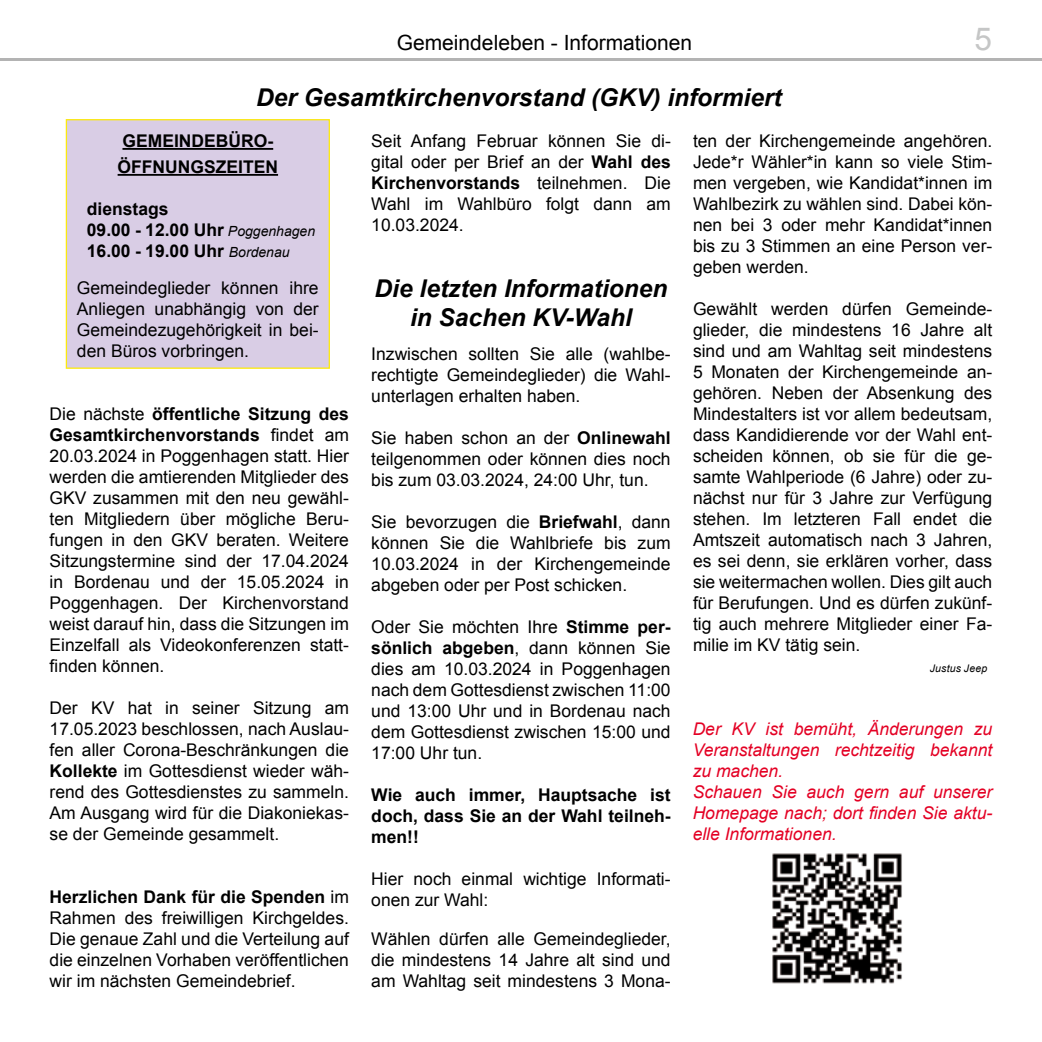
<style>
.page{position:relative;width:1042px;height:1042px;background:#fff}
.page>*{position:absolute;margin:0;border:0;box-sizing:border-box;transform-origin:0 0}
.t1{font:31.5px "Arial";color:#c5c6c6}
.t2{font:italic 700 24.5px/29.4px "Arial";color:#000;text-align:center}
.t3{font:21px "Arial";color:#000}
.t4{font:17.5px/21px "Arial";color:#000;text-align:justify}
.t5{font:italic 17.5px/21px "Arial";color:#e40024}
.t6{font:700 17.5px/21px "Arial";color:#000}
.t7{font:italic 10.5px "Arial";letter-spacing:.02em;color:#000}
.s1{font-weight:400;font-style:italic;font-size:14px}
.s2{font-weight:700}
</style>
<div class="page">
<hr style="left:0;top:58px;width:1042px;height:3px;background:#000">
<div style="left:66px;top:120px;width:263px;height:248px;background:#d9cde5"></div>
<hr style="left:122px;top:148px;width:151px;height:2px;background:#000">
<hr style="left:118px;top:174px;width:160px;height:2px;background:#000">
<div style="left:66px;top:119px;width:264px;height:250px;border:1px solid #fcea0f"></div>
<img style="left:772px;top:853px;width:130px;height:131px">
<p class="t3" style="left:397px;top:28px;width:297px">Gemeindeleben - Informationen</p>
<h1 class="t1" style="left:974px;top:17px;width:19px">5</h1>
<h2 class="t2" style="left:256px;top:83px;width:527px">Der Gesamtkirchenvorstand (GKV) informiert</h2>
<p class="t6" style="left:118px;top:128px;width:162px;line-height:25.9px">GEMEINDEBÜRO-<br>ÖFFNUNGSZEITEN</p>
<p class="t6" style="left:87px;top:199px;width:230px">dienstags<br>09.00 - 12.00 Uhr <span class="s1">Poggenhagen<br></span>16.00 - 19.00 Uhr <span class="s1">Bordenau</span></p>
<p class="t4" style="left:77px;top:277px;width:243px">Gemeindeglieder können ihre Anliegen unabhängig von der Gemeindezugehörigkeit in bei&shy;den Büros vorbringen.</p>
<p class="t4" style="left:371px;top:130px;width:301px">Seit Anfang Februar können Sie di&shy;gital oder per Brief an der <span class="s2">Wahl des Kirchenvorstands</span> teilnehmen. Die Wahl im Wahlbüro folgt dann am 10.03.2024.</p>
<p class="t4" style="left:693px;top:130px;width:301px">ten der Kirchengemeinde angehören.<br>Jede*r Wähler*in kann so viele Stim&shy;men vergeben, wie Kandidat*innen im Wahlbezirk zu wählen sind. Dabei kön&shy;nen bei 3 oder mehr Kandidat*innen bis zu 3 Stimmen an eine Person ver&shy;geben werden.</p>
<p class="t4" style="left:693px;top:298px;width:301px">Gewählt werden dürfen Gemeinde&shy;glieder, die mindestens 16 Jahre alt sind und am Wahltag seit mindestens 5 Monaten der Kirchengemeinde an&shy;gehören. Neben der Absenkung des Mindestalters ist vor allem bedeutsam, dass Kandidierende vor der Wahl ent&shy;scheiden können, ob sie für die ge&shy;samte Wahlperiode (6 Jahre) oder zu&shy;nächst nur für 3 Jahre zur Verfügung stehen. Im letzteren Fall endet die Amtszeit automatisch nach 3 Jahren, es sei denn, sie erklären vorher, dass sie weitermachen wollen. Dies gilt auch für Berufungen. Und es dürfen zukünf&shy;tig auch mehrere Mitglieder einer Fa&shy;milie im KV tätig sein.</p>
<p class="t7" style="left:930px;top:662px;width:59px">Justus Jeep</p>
<h2 class="t2" style="left:375px;top:274px;width:294px">Die letzten Informationen in Sachen KV-Wahl</h2>
<p class="t4" style="left:371px;top:343px;width:301px">Inzwischen sollten Sie alle (wahlbe&shy;rechtigte Gemeindeglieder) die Wahl&shy;unterlagen erhalten haben.</p>
<p class="t4" style="left:371px;top:427px;width:301px">Sie haben schon an der <span class="s2">Onlinewahl </span>teilgenommen oder können dies noch bis zum 03.03.2024, 24:00 Uhr, tun.</p>
<p class="t4" style="left:371px;top:511px;width:301px">Sie bevorzugen die <span class="s2">Briefwahl</span>, dann können Sie die Wahlbriefe bis zum 10.03.2024 in der Kirchengemeinde abgeben oder per Post schicken.</p>
<p class="t4" style="left:371px;top:616px;width:301px">Oder Sie möchten Ihre <span class="s2">Stimme per&shy;sönlich abgeben</span>, dann können Sie dies am 10.03.2024 in Poggenhagen nach dem Gottesdienst zwischen 11:00 und 13:00 Uhr und in Bordenau nach dem Gottesdienst zwischen 15:00 und 17:00 Uhr tun.</p>
<p class="t6" style="left:371px;top:784px;width:301px;text-align:justify">Wie auch immer, Hauptsache ist doch, dass Sie an der Wahl teilneh&shy;men!!</p>
<p class="t4" style="left:371px;top:868px;width:301px">Hier noch einmal wichtige Informati&shy;onen zur Wahl:</p>
<p class="t4" style="left:371px;top:928px;width:301px">Wählen dürfen alle Gemeindeglieder, die mindestens 14 Jahre alt sind und am Wahltag seit mindestens 3 Mona-</p>
<p class="t4" style="left:50px;top:403px;width:301px">Die nächste <span class="s2">öffentliche Sitzung des Gesamtkirchenvorstands</span> findet am 20.03.2024 in Poggenhagen statt. Hier werden die amtierenden Mitglieder des GKV zusammen mit den neu gewähl&shy;ten Mitgliedern über mögliche Beru&shy;fungen in den GKV beraten. Weitere Sitzungstermine sind der 17.04.2024 in Bordenau und der 15.05.2024 in Poggenhagen. Der Kirchenvorstand weist darauf hin, dass die Sitzungen im Einzelfall als Videokonferenzen statt&shy;finden können.</p>
<p class="t4" style="left:50px;top:697px;width:301px">Der KV hat in seiner Sitzung am 17.05.2023 beschlossen, nach Auslau&shy;fen aller Corona-Beschränkungen die <span class="s2">Kollekte</span> im Gottesdienst wieder wäh&shy;rend des Gottesdienstes zu sammeln.<br>Am Ausgang wird für die Diakoniekas&shy;se der Gemeinde gesammelt.</p>
<p class="t5" style="left:693px;top:719px;width:301px">Der KV ist bemüht, Änderungen zu<br>Veranstaltungen rechtzeitig bekannt zu machen.<br>Schauen Sie auch gern auf unserer<br>Homepage nach; dort finden Sie aktu&shy;elle Informationen.</p>
<p class="t4" style="left:50px;top:886px;width:301px"><span class="s2">Herzlichen Dank für die Spenden</span> im Rahmen des freiwilligen Kirchgeldes.<br>Die genaue Zahl und die Verteilung auf die einzelnen Vorhaben veröffentlichen wir im nächsten Gemeindebrief.</p>
</div>
